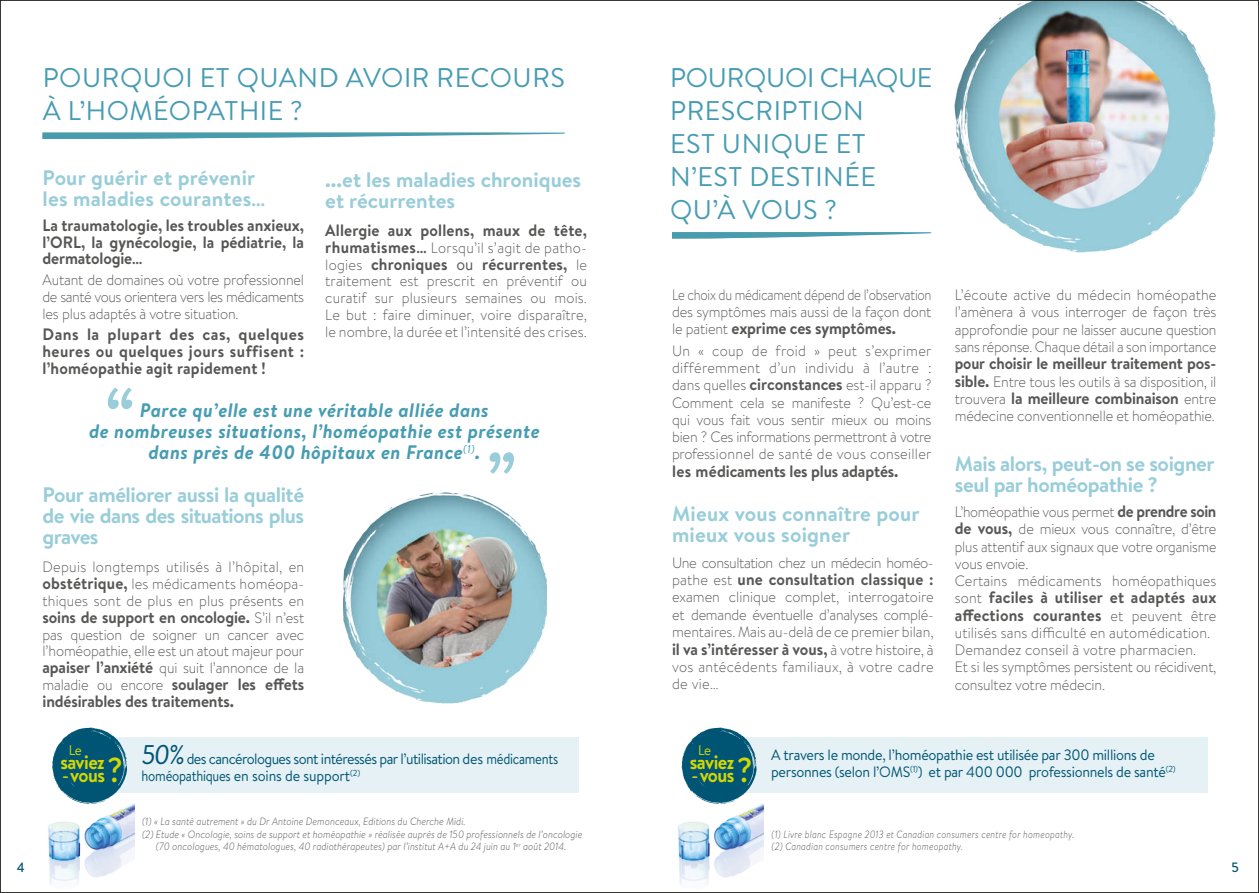
<style>
.page{position:relative;width:1259px;height:893px;background:#fff}
.page>*{position:absolute;margin:0;border:0;box-sizing:border-box;transform-origin:0 0}
.t1{font:italic 700 66.3px "Brandon Text";color:#98cdd9}
.t2{font:27px/33px "Brandon Text";letter-spacing:.02em;color:#479cb2}
.t3{font:700 21px/21px "Brandon Text";color:#98cdd9}
.t4{font:700 21px/20.7px "Brandon Text";letter-spacing:-.02em;color:#98cdd9}
.t5{font:italic 700 19.5px/21px "Brandon Text";letter-spacing:.02em;color:#479cb2;text-align:center}
.t6{font:700 19.5px "Brandon Text";letter-spacing:-.03em;color:#d4d800;scale:.95 1}
.t7{font:700 16.5px/16.8px "Brandon Text";color:#575756;scale:.95 1}
.t8{font:700 16.5px/16.8px "Brandon Text";color:#575756;text-align:justify}
.t9{font:700 16.5px "Brandon Text";color:#575756;scale:.92 1}
.t10{font:300 15px/16.8px "Brandon Text";letter-spacing:-.01em;color:#575756;text-align:justify;scale:.95 1}
.t11{font:300 15px/17.2px "Brandon Text";letter-spacing:-.01em;color:#575756;scale:.93 1}
.t12{font:15px/17.2px "Brandon Text";letter-spacing:-.02em;color:#005574;scale:.95 1}
.t13{font:15px/17.2px "Brandon Text";letter-spacing:-.04em;color:#005574;scale:.95 1}
.t14{font:300 15px/17.4px "Brandon Text";letter-spacing:.02em;color:#575756;scale:.95 1}
.t15{font:300 15px/17.2px "Brandon Text";letter-spacing:-.01em;color:#575756;scale:.86 1}
.t16{font:300 15px "Brandon Text";letter-spacing:-.03em;color:#575756;scale:.96 1}
.t17{font:13.95px "Brandon Text";color:#d4d800;scale:.95 1}
.t18{font:500 13.5px "Brandon Text";color:#005574}
.t19{font:italic 300 10.5px "Brandon Text";color:#575756;scale:.94 1}
.t20{font:italic 300 10.5px/12.8px "Brandon Text";letter-spacing:.02em;color:#575756;scale:.88 1}
.s1{font-weight:700;font-size:16.5px}
.s2{font-weight:300;font-size:15px}
.s3{font-weight:400}
.s4{font-weight:500}
.s5{font-weight:500;font-size:34.65px}
.s6{font-style:italic;font-size:27px}
</style>
<div class="page">
<img style="left:954px;top:2px;width:262px;height:251px">
<div style="left:84px;top:737px;width:494px;height:56px;background:#e5f1f5"></div>
<svg style="left:52px;top:728px;width:75px;height:76px"></svg>
<div style="left:65px;top:738px;width:51px;height:55px;background:#005574;border-radius:50%"></div>
<img style="left:343px;top:492px;width:204px;height:212px">
<div style="left:713px;top:737px;width:495px;height:56px;background:#e5f1f5"></div>
<svg style="left:681px;top:728px;width:75px;height:76px"></svg>
<div style="left:695px;top:738px;width:50px;height:55px;background:#005574;border-radius:50%"></div>
<img style="left:678px;top:804px;width:86px;height:81px">
<img style="left:48px;top:804px;width:86px;height:81px">
<svg style="left:43px;top:133px;width:522px;height:6px"></svg>
<svg style="left:672px;top:232px;width:259px;height:7px"></svg>
<h2 class="t2" style="left:43px;top:60px;width:524px">POURQUOI ET QUAND AVOIR RECOURS<br>À L’HOMÉOPATHIE ?</h2>
<h2 class="t2" style="left:670px;top:60px;width:264px">POURQUOI CHAQUE<br>PRESCRIPTION<br>EST UNIQUE ET<br>N’EST DESTINÉE<br>QU’À VOUS ?</h2>
<h3 class="t3" style="left:43px;top:167px;width:224px">Pour guérir et prévenir les maladies courantes…</h3>
<p class="t7" style="left:43px;top:216px;width:277px;text-align:justify">La traumatologie, les troubles anxieux, l’ORL, la gynécologie, la pédiatrie, la dermatologie…</p>
<p class="t10" style="left:43px;top:271px;width:277px">Autant de domaines où votre professionnel de santé vous orientera vers les médicaments les plus adaptés à votre situation.</p>
<p class="t8" style="left:43px;top:326px;width:263px">Dans la plupart des cas, quelques heures ou quelques jours suffisent : l’homéopathie agit rapidement !</p>
<h3 class="t3" style="left:325px;top:169px;width:257px">...et les maladies chroniques et récurrentes</h3>
<p class="t7" style="left:325px;top:222px;width:277px">Allergie aux pollens, maux de tête,</p>
<p class="t14" style="left:325px;top:238px;width:275px"><span class="s1">rhumatismes…</span> Lorsqu’il s’agit de patho-</p>
<p class="t7" style="left:325px;top:255px;width:277px"><span class="s2">logies</span> chroniques <span class="s3">ou</span> récurrentes, <span class="s2">le</span></p>
<p class="t10" style="left:325px;top:272px;width:277px">traitement est prescrit en préventif ou curatif sur plusieurs semaines ou mois.<br>Le but : faire diminuer, voire disparaître, le nombre, la durée et l’intensité des crises.</p>
<p class="t15" style="left:672px;top:286px;width:303px">Le choix du médicament dépend de l’observation des symptômes mais aussi de la façon dont</p>
<p class="t7" style="left:672px;top:320px;width:237px"><span class="s2">le patient</span> exprime ces symptômes.</p>
<p class="t10" style="left:672px;top:342px;width:275px;line-height:17.2px">Un « coup de froid » peut s’exprimer différemment d’un individu à l’autre : dans quelles <span class="s1">circonstances</span> est-il apparu ?<br>Comment cela se manifeste ? Qu’est-ce qui vous fait vous sentir mieux ou moins bien ? Ces informations permettront à votre professionnel de santé de vous conseiller</p>
<p class="t7" style="left:672px;top:462px;width:240px">les médicaments les plus adaptés.</p>
<h3 class="t3" style="left:672px;top:503px;width:249px">Mieux vous connaître pour mieux vous soigner</h3>
<p class="t16" style="left:672px;top:552px;width:274px">Une consultation chez un médecin homéo-</p>
<p class="t7" style="left:672px;top:571px;width:277px"><span class="s2">pathe est</span> une consultation classique :</p>
<p class="t10" style="left:672px;top:588px;width:277px;line-height:17.4px">examen clinique complet, interrogatoire et demande éventuelle d’analyses complé&shy;mentaires. Mais au-delà de ce premier bilan,</p>
<p class="t7" style="left:672px;top:640px;width:277px">il va s’intéresser à vous, <span class="s2">à votre histoire, à</span></p>
<p class="t14" style="left:672px;top:657px;width:277px">vos antécédents familiaux, à votre cadre de vie…</p>
<p class="t10" style="left:955px;top:285px;width:277px;line-height:17.4px">L’écoute active du médecin homéopathe l’amènera à vous interroger de façon très approfondie pour ne laisser aucune question sans réponse. Chaque détail a son importance</p>
<p class="t9" style="left:954px;top:352px;width:286px">pour choisir le meilleur traitement pos-</p>
<p class="t10" style="left:955px;top:373px;width:277px"><span class="s1">sible.</span> Entre tous les outils à sa disposition, il</p>
<p class="t7" style="left:954px;top:390px;width:277px"><span class="s2">trouvera</span> la meilleure combinaison <span class="s2">entre</span></p>
<h1 class="t1" style="left:103px;top:365px;width:31px">“</h1>
<h3 class="t5" style="left:140px;top:400px;width:350px">Parce qu’elle est une véritable alliée dans</h3>
<p class="t10" style="left:955px;top:407px;width:275px">médecine conventionnelle et homéopathie.</p>
<h3 class="t5" style="left:89px;top:421px;width:452px">de nombreuses situations, l’homéopathie est présente dans près de 400 hôpitaux en France<sup>(1)</sup>.</h3>
<h1 class="t1" style="left:518px;top:496px;width:31px;rotate:-180deg">“</h1>
<h3 class="t4" style="left:955px;top:453px;width:261px">Mais alors, peut-on se soigner seul par homéopathie ?</h3>
<p class="t11" style="left:955px;top:503px;width:283px">L’homéopathie vous permet <span class="s1">de prendre soin de vous,</span> de mieux vous connaître, d’être plus attentif aux signaux que votre organisme vous envoie.<br>Certains médicaments homéopathiques</p>
<p class="t7" style="left:954px;top:589px;width:277px;line-height:17.2px"><span class="s2">sont</span> faciles à utiliser et adaptés aux affections courantes <span class="s2">et peuvent être</span></p>
<p class="t10" style="left:954px;top:624px;width:277px;line-height:17.2px;text-align:left">utilisés sans difficulté en automédication.<br>Demandez conseil à votre pharmacien.<br>Et si les symptômes persistent ou récidivent, consultez votre médecin.</p>
<h3 class="t3" style="left:43px;top:484px;width:263px;text-align:justify">Pour améliorer aussi la qualité de vie dans des situations plus graves</h3>
<p class="t10" style="left:43px;top:558px;width:277px">Depuis longtemps utilisés à l’hôpital, en <span class="s1">obstétrique,</span> les médicaments homéopa&shy;thiques sont de plus en plus présents en</p>
<p class="t7" style="left:43px;top:608px;width:277px">soins de support en oncologie. <span class="s2">S’il n’est</span></p>
<p class="t10" style="left:43px;top:625px;width:277px">pas question de soigner un cancer avec l’homéopathie, elle est un atout majeur pour <span class="s1">apaiser l’anxiété</span> qui suit l’annonce de la</p>
<p class="t7" style="left:43px;top:675px;width:277px"><span class="s2">maladie ou encore</span> soulager les effets indésirables des traitements.</p>
<p class="t17" style="left:69px;top:741px;width:15px">Le</p>
<h3 class="t6" style="left:60px;top:748px;width:48px">saviez</h3>
<h3 class="t6" style="left:62px;top:762px;width:66px"><span class="s4">-</span>vous<span class="s5">?</span></h3>
<p class="t13" style="left:142px;top:750px;width:440px"><span class="s6">50%</span>des cancérologues sont intéressés par l’utilisation des médicaments homéopathiques en soins de support<sup>(2)</sup></p>
<p class="t19" style="left:142px;top:814px;width:346px">(1) « La santé autrement » du Dr Antoine Demonceaux, Editions du Cherche Midi.</p>
<p class="t19" style="left:142px;top:827px;width:470px">(2) Etude « Oncologie, soins de support et homéopathie » réalisée auprès de 150 professionnels de l’oncologie</p>
<p class="t19" style="left:156px;top:840px;width:438px">(70 oncologues, 40 hématologues, 40 radiothérapeutes) par l’institut A+A du 24 juin au 1<sup>er</sup> août 2014.</p>
<p class="t17" style="left:698px;top:741px;width:15px">Le</p>
<h3 class="t6" style="left:690px;top:748px;width:48px">saviez</h3>
<h3 class="t6" style="left:691px;top:762px;width:66px"><span class="s4">-</span>vous<span class="s5">?</span></h3>
<p class="t12" style="left:771px;top:746px;width:427px">A travers le monde, l’homéopathie est utilisée par 300 millions de personnes (selon l’OMS<sup>(1)</sup>) et par 400 000 professionnels de santé<sup>(2)</sup></p>
<p class="t20" style="left:771px;top:828px;width:345px">(1) Livre blanc Espagne 2013 et Canadian consumers centre for homeopathy. (2) Canadian consumers centre for homeopathy.</p>
<p class="t18" style="left:17px;top:858px;width:10px">4</p>
<p class="t18" style="left:1231px;top:858px;width:10px">5</p>
</div>
